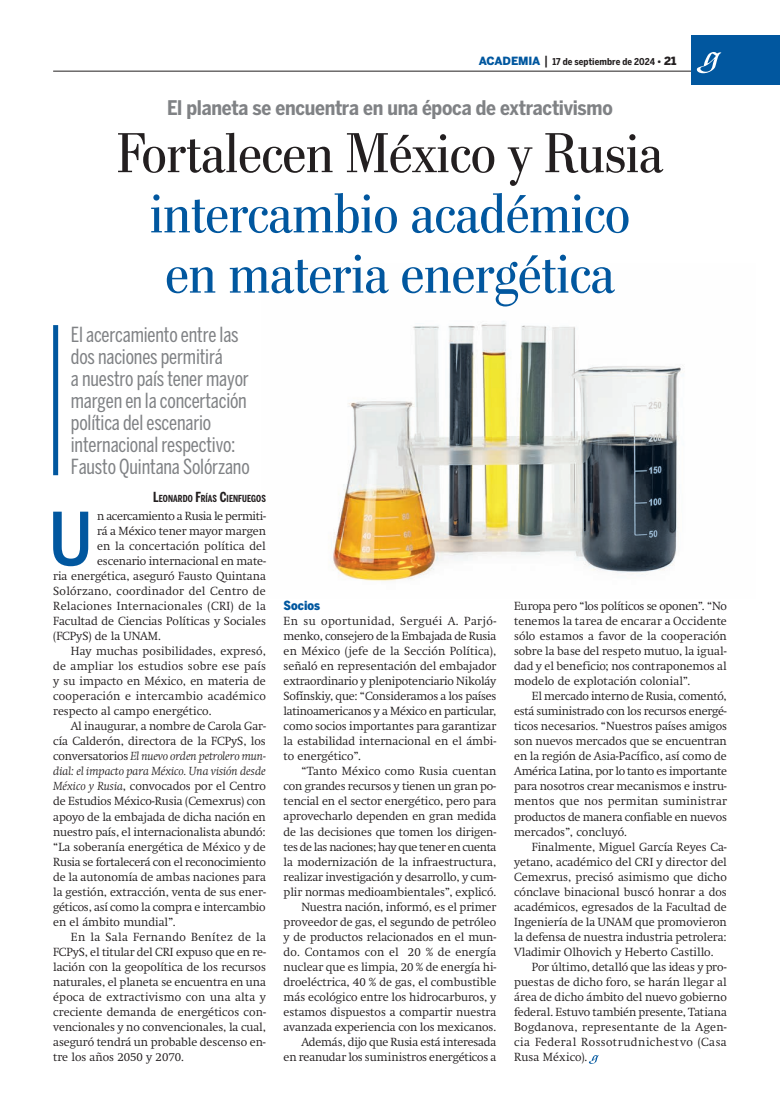
<style>
.page{position:relative;width:780px;height:1117px;background:#fff}
.page>*{position:absolute;margin:0;border:0;box-sizing:border-box;transform-origin:0 0}
.t1{font:500 72.38px "Benton Sans Cond";color:#01579f}
.t2{font:56.25px/60.1px "Stilson";color:#01579f}
.t3{font:56.25px "Stilson";color:#231f20}
.t4{font:20.62px/21.9px "Benton Sans Comp";letter-spacing:-.01em;color:#808285}
.t5{font:700 20px "Benton Sans Cond";letter-spacing:-.015em;color:#808285}
.t6{font:900 12.5px "Benton Sans Cond";color:#01579f}
.t7{font:300 11.62px/15px "Swift";color:#231f20;text-align:justify}
.t8{font:italic 300 11.62px "Swift";color:#231f20}
.t9{font:300 11.62px "Swift";letter-spacing:.025em;color:#231f20}
.t10{font:300 11.62px "Swift";letter-spacing:.02em;color:#231f20}
.t11{font:300 11.62px "Swift";letter-spacing:-.02em;color:#231f20}
.t12{font:300 11.62px "Swift";letter-spacing:-.025em;color:#231f20}
.t13{font:300 11.62px "Swift";letter-spacing:.03em;color:#231f20}
.t14{font:700 9.62px "Benton Sans Comp";letter-spacing:.01em;color:#231f20}
.t15{font:700 9.38px "Benton Sans Cond";letter-spacing:.01em;color:#231f20}
.s1{font-family:"Benton Sans";font-weight:900;font-size:11.25px;color:#01579f}
.s2{font-weight:500;font-size:12.5px}
.s3{font-family:"Benton Sans";font-weight:900}
.s4{font-family:"Benton Sans";font-weight:900;font-size:11.25px}
.s5{font-size:13.75px}
.s6{font-style:normal}
.s7{font-style:italic}
</style>
<div class="page">
<img style="left:333px;top:321px;width:348px;height:260px">
<hr style="left:53px;top:71px;width:673px;height:1px;background:#231f20">
<div style="left:691px;top:35px;width:88px;height:50px;background:#01579f"></div>
<svg style="left:696px;top:52px;width:26px;height:21px"></svg>
<div style="left:53px;top:325px;width:5px;height:150px;background:#01579f"></div>
<svg style="left:588px;top:1055px;width:11px;height:8px"></svg>
<p class="t15" style="left:478px;top:56px;width:199px"><span class="s1">ACADEMIA</span> <span class="s2">|</span> 17 de septiembre de 2024 <span class="s3">•</span> <span class="s4">21</span></p>
<h3 class="t5" style="left:167px;top:96px;width:447px">El planeta se encuentra en una época de extractivismo</h3>
<h2 class="t3" style="left:117px;top:120px;width:547px">Fortalecen México y Rusia</h2>
<h2 class="t2" style="left:150px;top:183px;width:481px">intercambio académico en materia energética</h2>
<h3 class="t4" style="left:71px;top:323px;width:180px">El acercamiento entre las dos naciones permitirá<br>a nuestro país tener mayor margen en la concertación política del escenario internacional respectivo:<br>Fausto Quintana Solórzano</h3>
<p class="t14" style="left:153px;top:493px;width:114px"><span class="s5">L</span>EONARDO <span class="s5">F</span>RÍAS <span class="s5">C</span>IENFUEGOS</p>
<h1 class="t1" style="left:49px;top:496px;width:45px">U</h1>
<p class="t12" style="left:97px;top:509px;width:170px">n acercamiento a Rusia le permiti-</p>
<p class="t7" style="left:97px;top:523px;width:170px">rá a México tener mayor margen</p>
<p class="t7" style="left:97px;top:538px;width:170px">en la concertación política del</p>
<p class="t7" style="left:97px;top:553px;width:170px">escenario internacional en mate-</p>
<p class="t7" style="left:53px;top:568px;width:214px">ria energética, aseguró Fausto Quintana</p>
<p class="t9" style="left:53px;top:584px;width:214px">Solórzano, coordinador del Centro de</p>
<p class="t9" style="left:53px;top:599px;width:214px">Relaciones Internacionales (CRI) de la</p>
<p class="t7" style="left:53px;top:613px;width:214px">Facultad de Ciencias Políticas y Sociales</p>
<p class="t7" style="left:53px;top:628px;width:109px">(FCPyS) de la UNAM.</p>
<p class="t7" style="left:71px;top:643px;width:197px">Hay muchas posibilidades, expresó,</p>
<p class="t10" style="left:53px;top:659px;width:214px">de ampliar los estudios sobre ese país</p>
<p class="t7" style="left:53px;top:673px;width:214px">y su impacto en México, en materia de</p>
<p class="t10" style="left:53px;top:689px;width:214px">cooperación e intercambio académico</p>
<p class="t7" style="left:53px;top:703px;width:160px">respecto al campo energético.</p>
<p class="t7" style="left:71px;top:718px;width:196px">Al inaugurar, a nombre de Carola Gar-</p>
<p class="t7" style="left:53px;top:733px;width:214px">cía Calderón, directora de la FCPyS, los</p>
<p class="t8" style="left:53px;top:749px;width:214px"><span class="s6">conversatorios</span> El nuevo orden petrolero mun-</p>
<p class="t8" style="left:53px;top:764px;width:214px">dial: el impacto para México. Una visión desde</p>
<p class="t7" style="left:53px;top:778px;width:214px"><span class="s7">México y Rusia</span>, convocados por el Centro</p>
<p class="t7" style="left:53px;top:793px;width:214px">de Estudios México-Rusia (Cemexrus) con</p>
<p class="t7" style="left:53px;top:808px;width:214px">apoyo de la embajada de dicha nación en</p>
<p class="t7" style="left:53px;top:823px;width:214px">nuestro país, el internacionalista abundó:</p>
<p class="t7" style="left:53px;top:838px;width:214px">“La soberanía energética de México y de</p>
<p class="t11" style="left:53px;top:854px;width:214px">Rusia se fortalecerá con el reconocimiento</p>
<p class="t7" style="left:53px;top:868px;width:214px">de la autonomía de ambas naciones para</p>
<p class="t7" style="left:53px;top:883px;width:214px">la gestión, extracción, venta de sus ener-</p>
<p class="t7" style="left:53px;top:898px;width:214px">géticos, así como la compra e intercambio</p>
<p class="t7" style="left:53px;top:913px;width:124px">en el ámbito mundial”.</p>
<p class="t13" style="left:71px;top:929px;width:196px">En la Sala Fernando Benítez de la</p>
<p class="t7" style="left:53px;top:943px;width:214px">FCPyS, el titular del CRI expuso que en re-</p>
<p class="t7" style="left:53px;top:958px;width:214px">lación con la geopolítica de los recursos</p>
<p class="t7" style="left:53px;top:973px;width:214px">naturales, el planeta se encuentra en una</p>
<p class="t7" style="left:53px;top:988px;width:214px">época de extractivismo con una alta y</p>
<p class="t7" style="left:53px;top:1003px;width:214px">creciente demanda de energéticos con-</p>
<p class="t7" style="left:53px;top:1018px;width:214px">vencionales y no convencionales, la cual,</p>
<p class="t7" style="left:53px;top:1033px;width:214px">aseguró tendrá un probable descenso en-</p>
<p class="t7" style="left:53px;top:1048px;width:132px">tre los años 2050 y 2070.</p>
<p class="t6" style="left:283px;top:598px;width:38px">Socios</p>
<p class="t7" style="left:283px;top:613px;width:214px">En su oportunidad, Serguéi A. Parjó&shy;menko, consejero de la Embajada de Rusia en México (jefe de la Sección Política), señaló en representación del embajador extraordinario y plenipotenciario Nikoláy Sofínskiy, que: “Consideramos a los países latinoamericanos y a México en particular, como socios importantes para garantizar la estabilidad internacional en el ámbi&shy;to energético”.</p>
<p class="t7" style="left:283px;top:763px;width:214px;text-align:right">“Tanto México como Rusia cuentan con grandes recursos y tienen un gran po&shy;tencial en el sector energético, pero para aprovecharlo dependen en gran medida de las decisiones que tomen los dirigen&shy;tes de las naciones; hay que tener en cuenta la modernización de la infraestructura, realizar investigación y desarrollo, y cum&shy;plir normas medioambientales”, explicó.<br>Nuestra nación, informó, es el primer proveedor de gas, el segundo de petróleo y de productos relacionados en el mun&shy;do. Contamos con el 20 % de energía nuclear que es limpia, 20 % de energía hi&shy;droeléctrica, 40 % de gas, el combustible más ecológico entre los hidrocarburos, y estamos dispuestos a compartir nuestra avanzada experiencia con los mexicanos.<br>Además, dijo que Rusia está interesada<br>en reanudar los suministros energéticos a</p>
<p class="t7" style="left:514px;top:598px;width:214px">Europa pero “los políticos se oponen”. “No tenemos la tarea de encarar a Occidente sólo estamos a favor de la cooperación sobre la base del respeto mutuo, la igual&shy;dad y el beneficio; nos contraponemos al modelo de explotación colonial”.</p>
<p class="t7" style="left:514px;top:688px;width:214px;text-indent:18px">El mercado interno de Rusia, comentó, está suministrado con los recursos energé&shy;ticos necesarios. “Nuestros países amigos son nuevos mercados que se encuentran en la región de Asia-Pacífico, así como de América Latina, por lo tanto es importante para nosotros crear mecanismos e instru&shy;mentos que nos permitan suministrar productos de manera confiable en nuevos mercados”, concluyó.</p>
<p class="t7" style="left:514px;top:838px;width:214px;text-indent:18px">Finalmente, Miguel García Reyes Ca&shy;yetano, académico del CRI y director del Cemexrus, precisó asimismo que dicho cónclave binacional buscó honrar a dos académicos, egresados de la Facultad de Ingeniería de la UNAM que promovieron la defensa de nuestra industria petrolera:<br>Vladimir Olhovich y Heberto Castillo.</p>
<p class="t7" style="left:514px;top:958px;width:214px;text-indent:18px">Por último, detalló que las ideas y pro&shy;puestas de dicho foro, se harán llegar al área de dicho ámbito del nuevo gobierno federal. Estuvo también presente, Tatiana Bogdanova, representante de la Agen&shy;cia Federal Rossotrudnichestvo (Casa Rusa México).</p>
</div>
